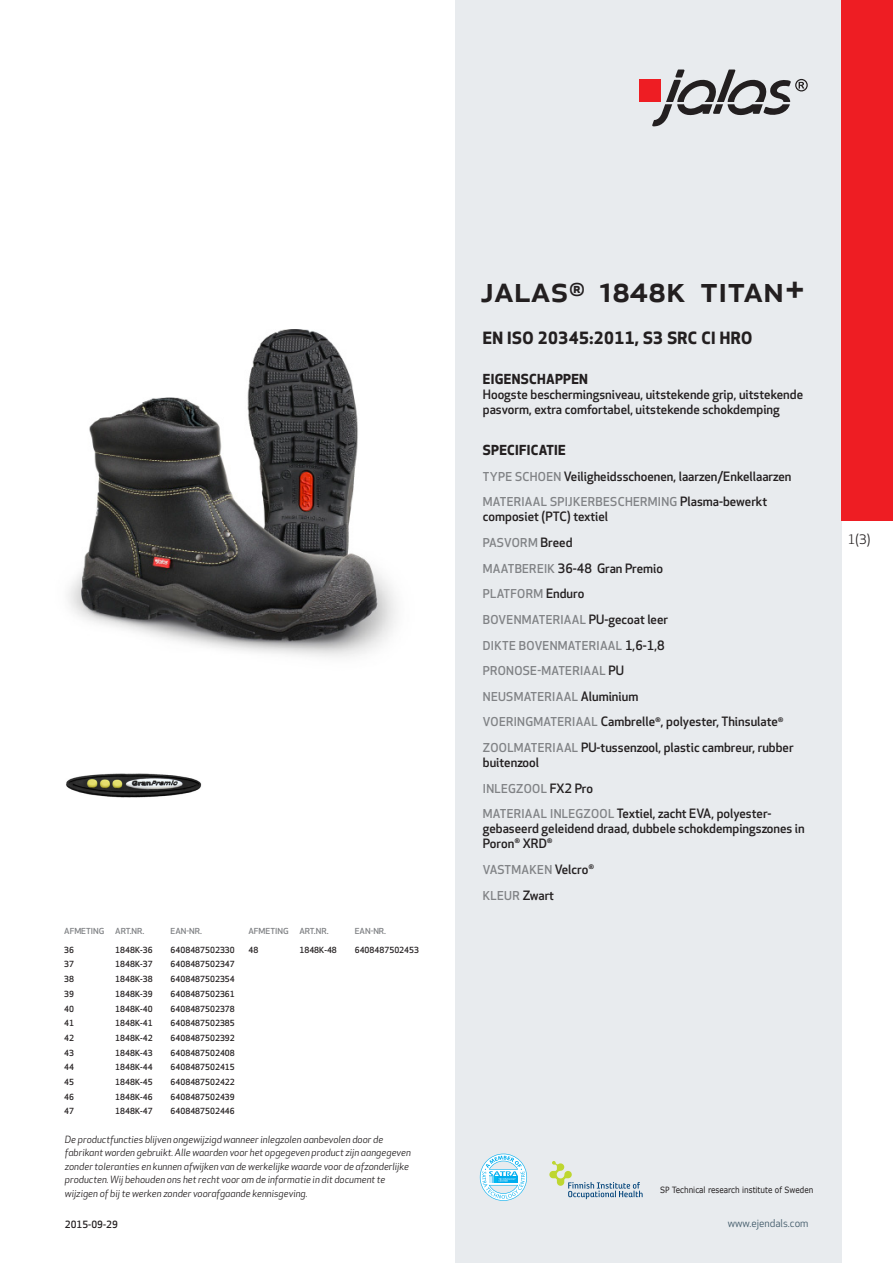
<style>
.page{position:relative;width:893px;height:1263px;background:#fff}
.page>*{position:absolute;margin:0;border:0;box-sizing:border-box;transform-origin:0 0}
.prodname{font:500 36px "Apex New";color:#231f20}
.Funktion_body{font:700 16.5px "Apex New";letter-spacing:.025em;color:#231f20}
.Funktion_body-2{font:700 13.5px "Apex New";letter-spacing:.025em;color:#231f20}
.t1{font:12.75px "Apex New";color:#231f20}
.Funktion_body-3{font:500 12.6px/15px "Apex New";color:#231f20}
.Funktion_body-4{font:500 12px "Apex New";letter-spacing:.025em;color:#808285}
.t2{font:10.5px "Apex New";color:#405968}
.t3{font:italic 9.75px/13.5px "Apex New";color:#231f20}
.Sidfot_datum{font:500 9.75px "Apex New";color:#231f20}
.t4{font:8.55px "Verdana";color:#231f20;scale:.85 1}
.ArticleTable_body{font:500 8.25px "Apex New";color:#231f20}
.ArticeTable_header{font:500 8.1px "Apex New";color:#808285;scale:1.06 1}
.s1{font-size:12px;color:#808285}
.s2{font-size:12.6px;color:#231f20}
</style>
<div class="page">
<div style="left:455px;top:0;width:387px;height:1263px;background:#e8ebee"></div>
<svg style="left:549px;top:1161px;width:94px;height:38px"></svg>
<svg style="left:480px;top:1154px;width:47px;height:47px"></svg>
<div style="left:639px;top:80px;width:22px;height:22px;background:#ee1d23"></div>
<svg style="left:652px;top:70px;width:156px;height:56px"></svg>
<div style="left:842px;top:0;width:51px;height:520px;background:#ee1d23"></div>
<img style="left:68px;top:329px;width:329px;height:328px">
<img style="left:66px;top:773px;width:136px;height:25px">
<p class="ArticeTable_header" style="left:64px;top:925px;width:39px">AFMETING</p>
<p class="ArticeTable_header" style="left:115px;top:925px;width:29px">ART.NR.</p>
<p class="ArticeTable_header" style="left:171px;top:925px;width:31px">EAN-NR.</p>
<p class="ArticleTable_body" style="left:64px;top:944px;width:11px">36</p>
<p class="ArticleTable_body" style="left:115px;top:944px;width:39px">1848K-36</p>
<p class="ArticleTable_body" style="left:171px;top:944px;width:66px">6408487502330</p>
<p class="ArticleTable_body" style="left:64px;top:959px;width:11px">37</p>
<p class="ArticleTable_body" style="left:115px;top:959px;width:39px">1848K-37</p>
<p class="ArticleTable_body" style="left:171px;top:959px;width:66px">6408487502347</p>
<p class="ArticleTable_body" style="left:64px;top:973px;width:11px">38</p>
<p class="ArticleTable_body" style="left:115px;top:973px;width:39px">1848K-38</p>
<p class="ArticleTable_body" style="left:171px;top:973px;width:66px">6408487502354</p>
<p class="ArticleTable_body" style="left:64px;top:988px;width:11px">39</p>
<p class="ArticleTable_body" style="left:115px;top:988px;width:39px">1848K-39</p>
<p class="ArticleTable_body" style="left:171px;top:988px;width:66px">6408487502361</p>
<p class="ArticleTable_body" style="left:64px;top:1003px;width:11px">40</p>
<p class="ArticleTable_body" style="left:115px;top:1003px;width:39px">1848K-40</p>
<p class="ArticleTable_body" style="left:171px;top:1003px;width:66px">6408487502378</p>
<p class="ArticleTable_body" style="left:64px;top:1018px;width:11px">41</p>
<p class="ArticleTable_body" style="left:115px;top:1018px;width:39px">1848K-41</p>
<p class="ArticleTable_body" style="left:171px;top:1018px;width:66px">6408487502385</p>
<p class="ArticleTable_body" style="left:64px;top:1032px;width:11px">42</p>
<p class="ArticleTable_body" style="left:115px;top:1032px;width:39px">1848K-42</p>
<p class="ArticleTable_body" style="left:171px;top:1032px;width:66px">6408487502392</p>
<p class="ArticleTable_body" style="left:64px;top:1047px;width:11px">43</p>
<p class="ArticleTable_body" style="left:115px;top:1047px;width:39px">1848K-43</p>
<p class="ArticleTable_body" style="left:171px;top:1047px;width:66px">6408487502408</p>
<p class="ArticleTable_body" style="left:64px;top:1062px;width:11px">44</p>
<p class="ArticleTable_body" style="left:115px;top:1062px;width:39px">1848K-44</p>
<p class="ArticleTable_body" style="left:171px;top:1062px;width:66px">6408487502415</p>
<p class="ArticleTable_body" style="left:64px;top:1076px;width:11px">45</p>
<p class="ArticleTable_body" style="left:115px;top:1076px;width:39px">1848K-45</p>
<p class="ArticleTable_body" style="left:171px;top:1076px;width:66px">6408487502422</p>
<p class="ArticleTable_body" style="left:64px;top:1091px;width:11px">46</p>
<p class="ArticleTable_body" style="left:115px;top:1091px;width:39px">1848K-46</p>
<p class="ArticleTable_body" style="left:171px;top:1091px;width:66px">6408487502439</p>
<p class="ArticleTable_body" style="left:64px;top:1106px;width:11px">47</p>
<p class="ArticleTable_body" style="left:115px;top:1106px;width:39px">1848K-47</p>
<p class="ArticleTable_body" style="left:171px;top:1106px;width:66px">6408487502446</p>
<p class="ArticeTable_header" style="left:248px;top:925px;width:39px">AFMETING</p>
<p class="ArticeTable_header" style="left:299px;top:925px;width:29px">ART.NR.</p>
<p class="ArticeTable_header" style="left:355px;top:925px;width:31px">EAN-NR.</p>
<p class="ArticleTable_body" style="left:248px;top:944px;width:11px">48</p>
<p class="ArticleTable_body" style="left:299px;top:944px;width:39px">1848K-48</p>
<p class="ArticleTable_body" style="left:355px;top:944px;width:66px">6408487502453</p>
<p class="t3" style="left:65px;top:1132px;width:347px">De productfuncties blijven ongewijzigd wanneer inlegzolen aanbevolen door de fabrikant worden gebruikt. Alle waarden voor het opgegeven product zijn aangegeven zonder toleranties en kunnen afwijken van de werkelijke waarde voor de afzonderlijke producten. Wij behouden ons het recht voor om de informatie in dit document te wijzigen of bij te werken zonder voorafgaande kennisgeving.</p>
<p class="Sidfot_datum" style="left:65px;top:1218px;width:54px">2015-09-29</p>
<p class="prodname" style="left:480px;top:265px;width:327px">JALAS<sup>®</sup> 1848k Titan+</p>
<p class="Funktion_body" style="left:483px;top:326px;width:271px">EN ISO 20345:2011, S3 SRC CI HRO</p>
<p class="Funktion_body-2" style="left:483px;top:370px;width:107px">EIGENSCHAPPEN</p>
<p class="Funktion_body-3" style="left:483px;top:387px;width:322px">Hoogste beschermingsniveau, uitstekende grip, uitstekende pasvorm, extra comfortabel, uitstekende schokdemping</p>
<p class="Funktion_body-2" style="left:483px;top:440px;width:84px">SPECIFICATIE</p>
<p class="Funktion_body-3" style="left:483px;top:468px;width:310px"><span class="s1">TYPE SCHOEN</span> Veiligheidsschoenen, laarzen/Enkellaarzen</p>
<p class="Funktion_body-4" style="left:483px;top:494px;width:286px">MATERIAAL SPIJKERBESCHERMING <span class="s2">Plasma-bewerkt</span></p>
<p class="Funktion_body-3" style="left:483px;top:509px;width:127px">composiet (PTC) textiel</p>
<p class="Funktion_body-4" style="left:483px;top:535px;width:91px">PASVORM <span class="s2">Breed</span></p>
<p class="Funktion_body-3" style="left:483px;top:560px;width:182px"><span class="s1">MAATBEREIK</span> 36-48 Gran Premio</p>
<p class="Funktion_body-4" style="left:483px;top:586px;width:103px">PLATFORM <span class="s2">Enduro</span></p>
<p class="Funktion_body-4" style="left:483px;top:611px;width:187px">BOVENMATERIAAL <span class="s2">PU-gecoat leer</span></p>
<p class="Funktion_body-4" style="left:483px;top:637px;width:183px">DIKTE BOVENMATERIAAL <span class="s2">1,6-1,8</span></p>
<p class="Funktion_body-4" style="left:483px;top:663px;width:143px">PRONOSE-MATERIAAL <span class="s2">PU</span></p>
<p class="Funktion_body-4" style="left:483px;top:688px;width:157px">NEUSMATERIAAL <span class="s2">Aluminium</span></p>
<p class="Funktion_body-3" style="left:483px;top:714px;width:302px"><span class="s1">VOERINGMATERIAAL</span> Cambrelle<sup>®</sup>, polyester, Thinsulate<sup>®</sup></p>
<p class="Funktion_body-3" style="left:483px;top:740px;width:312px"><span class="s1">ZOOLMATERIAAL</span> PU-tussenzool, plastic cambreur, rubber buitenzool</p>
<p class="Funktion_body-4" style="left:483px;top:780px;width:112px">INLEGZOOL <span class="s2">FX2 Pro</span></p>
<p class="Funktion_body-3" style="left:483px;top:806px;width:323px"><span class="s1">MATERIAAL INLEGZOOL</span> Textiel, zacht EVA, polyester&shy;gebaseerd geleidend draad, dubbele schokdempingszones in<br>Poron<sup>®</sup> XRD<sup>®</sup></p>
<p class="Funktion_body-4" style="left:483px;top:861px;width:113px">VASTMAKEN <span class="s2">Velcro</span><sup>®</sup></p>
<p class="Funktion_body-4" style="left:483px;top:887px;width:73px">KLEUR <span class="s2">Zwart</span></p>
<p class="t1" style="left:848px;top:531px;width:24px">1(3)</p>
<p class="t4" style="left:660px;top:1184px;width:182px">SP Technical research institute of Sweden</p>
<p class="t2" style="left:728px;top:1217px;width:82px">www.ejendals.com</p>
</div>
